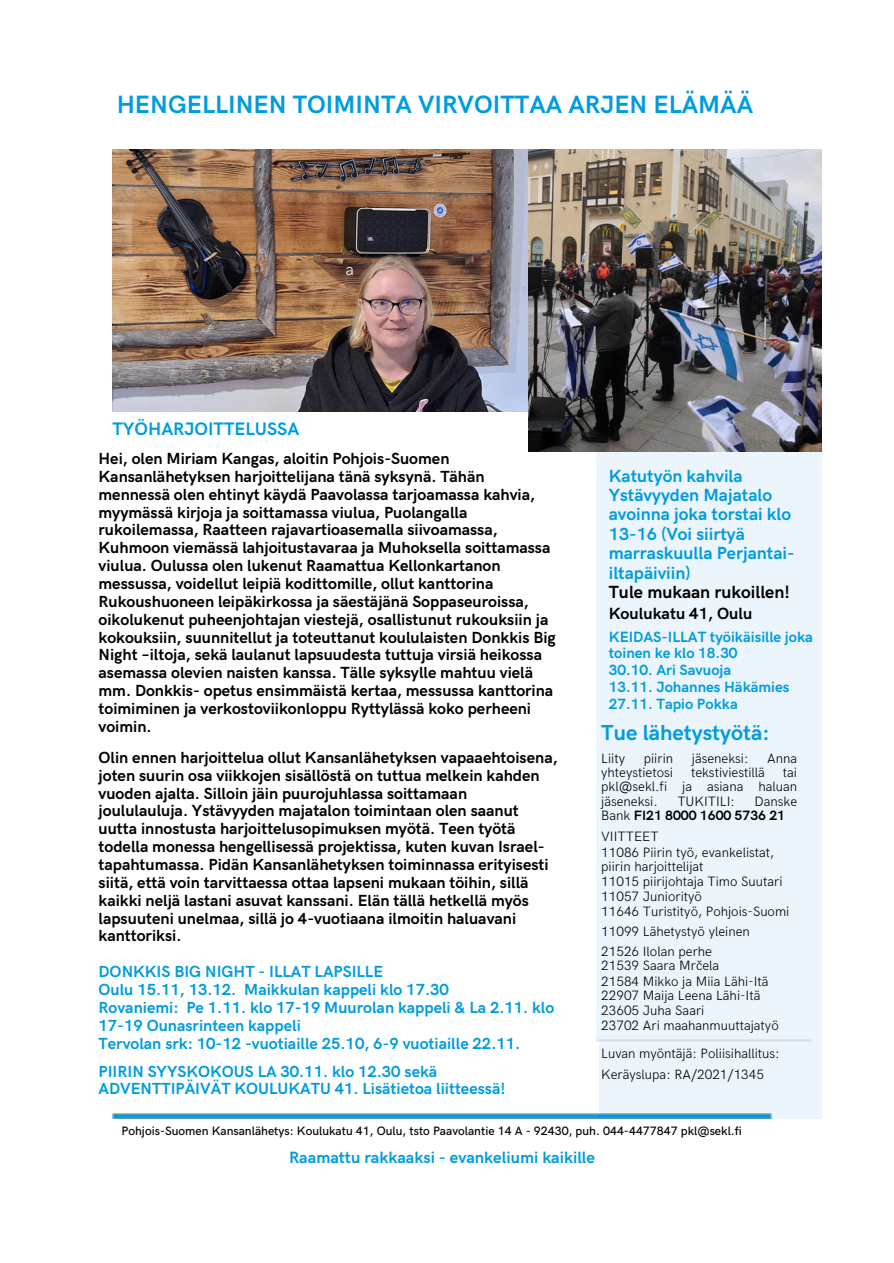
<style>
.page{position:relative;width:894px;height:1263px;background:#fff}
.page>*{position:absolute;margin:0;border:0;box-sizing:border-box;transform-origin:0 0}
.t1{font:700 25.05px "HK Grotesk";color:#009cde}
.t2{font:700 21.75px "HK Grotesk";color:#009cde}
.t3{font:700 18.15px "HK Grotesk";color:#009cde}
.t4{font:700 17.7px/19.5px "HK Grotesk";color:#009cde}
.t5{font:700 17.7px "HK Grotesk";color:#000}
.t6{font:700 16.5px "HK Grotesk";color:#009cde}
.t7{font:300 16.35px "HK Grotesk";color:#fff}
.t8{font:700 16.2px/17.9px "HK Grotesk";color:#000}
.t9{font:700 16.2px/17.9px "HK Grotesk";color:#009cde}
.t10{font:700 14.85px/16.8px "HK Grotesk";color:#009cde}
.t11{font:300 13.5px/14.2px "HK Grotesk";color:#000;text-align:justify}
.t12{font:700 13.5px/14.2px "HK Grotesk";color:#000}
.t13{font:500 12.15px "HK Grotesk";color:#000}
.s1{font-weight:300}
</style>
<div class="page">
<div style="left:599px;top:451px;width:222px;height:667px;background:#edf5fc"></div>
<img style="left:112px;top:1113px;width:659px;height:6px">
<img style="left:112px;top:150px;width:416px;height:262px">
<div style="left:596px;top:451px;width:215px;height:590px;background:#edf5fc"></div>
<img style="left:528px;top:150px;width:293px;height:301px">
<p class="t1" style="left:117px;top:90px;width:638px">HENGELLINEN TOIMINTA VIRVOITTAA ARJEN ELÄMÄÄ</p>
<p class="t7" style="left:346px;top:260px;width:10px">a</p>
<p class="t3" style="left:112px;top:418px;width:188px">TYÖHARJOITTELUSSA</p>
<p class="t8" style="left:98px;top:450px;width:458px">Hei, olen Miriam Kangas, aloitin Pohjois-Suomen Kansanlähetyksen harjoittelijana tänä syksynä. Tähän mennessä olen ehtinyt käydä Paavolassa tarjoamassa kahvia, myymässä kirjoja ja soittamassa viulua, Puolangalla rukoilemassa, Raatteen rajavartioasemalla siivoamassa, Kuhmoon viemässä lahjoitustavaraa ja Muhoksella soittamassa viulua. Oulussa olen lukenut Raamattua Kellonkartanon messussa, voidellut leipiä kodittomille, ollut kanttorina Rukoushuoneen leipäkirkossa ja säestäjänä Soppaseuroissa, oikolukenut puheenjohtajan viestejä, osallistunut rukouksiin ja kokouksiin, suunnitellut ja toteuttanut koululaisten Donkkis Big Night –iltoja, sekä laulanut lapsuudesta tuttuja virsiä heikossa asemassa olevien naisten kanssa. Tälle syksylle mahtuu vielä mm. Donkkis- opetus ensimmäistä kertaa, messussa kanttorina toimiminen ja verkostoviikonloppu Ryttylässä koko perheeni voimin.</p>
<p class="t8" style="left:98px;top:749px;width:460px">Olin ennen harjoittelua ollut Kansanlähetyksen vapaaehtoisena, joten suurin osa viikkojen sisällöstä on tuttua melkein kahden vuoden ajalta. Silloin jäin puurojuhlassa soittamaan joululauluja. Ystävyyden majatalon toimintaan olen saanut uutta innostusta harjoittelusopimuksen myötä. Teen työtä todella monessa hengellisessä projektissa, kuten kuvan Israel&shy;tapahtumassa. Pidän Kansanlähetyksen toiminnassa erityisesti siitä, että voin tarvittaessa ottaa lapseni mukaan töihin, sillä kaikki neljä lastani asuvat kanssani. Elän tällä hetkellä myös lapsuuteni unelmaa, sillä jo 4-vuotiaana ilmoitin haluavani kanttoriksi.</p>
<p class="t9" style="left:98px;top:963px;width:286px">DONKKIS BIG NIGHT - ILLAT LAPSILLE</p>
<p class="t9" style="left:98px;top:981px;width:351px">Oulu 15.11, 13.12. Maikkulan kappeli klo 17.30</p>
<p class="t9" style="left:98px;top:999px;width:457px">Rovaniemi: Pe 1.11. klo 17-19 Muurolan kappeli &amp; La 2.11. klo<br>17-19 Ounasrinteen kappeli</p>
<p class="t9" style="left:98px;top:1035px;width:423px">Tervolan srk: 10-12 -vuotiaille 25.10, 6-9 vuotiaille 22.11.</p>
<p class="t9" style="left:98px;top:1063px;width:408px">PIIRIN SYYSKOKOUS LA 30.11. klo 12.30 sekä<br>ADVENTTIPÄIVÄT KOULUKATU 41. Lisätietoa liitteessä!</p>
<p class="t13" style="left:121px;top:1124px;width:621px">Pohjois-Suomen Kansanlähetys: Koulukatu 41, Oulu, tsto Paavolantie 14 A - 92430, puh. 044-4477847 pkl@sekl.fi</p>
<p class="t4" style="left:608px;top:466px;width:187px">Katutyön kahvila<br>Ystävyyden Majatalo avoinna joka torstai klo<br>13-16 (Voi siirtyä marraskuulla Perjantai&shy;iltapäiviin)</p>
<p class="t5" style="left:608px;top:582px;width:182px">Tule mukaan rukoillen!</p>
<p class="t8" style="left:608px;top:605px;width:145px">Koulukatu 41, Oulu</p>
<p class="t10" style="left:608px;top:629px;width:205px">KEIDAS-ILLAT työikäisille joka toinen ke klo 18.30</p>
<p class="t10" style="left:608px;top:662px;width:124px">30.10. Ari Savuoja</p>
<p class="t10" style="left:608px;top:679px;width:182px">13.11. Johannes Häkämies<br>27.11. Tapio Pokka</p>
<p class="t2" style="left:601px;top:721px;width:170px">Tue lähetystyötä:</p>
<p class="t11" style="left:601px;top:752px;width:25px">Liity</p>
<p class="t11" style="left:643px;top:752px;width:31px">piirin</p>
<p class="t11" style="left:691px;top:752px;width:58px">jäseneksi:</p>
<p class="t11" style="left:767px;top:752px;width:31px">Anna</p>
<p class="t11" style="left:601px;top:766px;width:73px">yhteystietosi</p>
<p class="t11" style="left:690px;top:766px;width:75px">tekstiviestillä</p>
<p class="t11" style="left:601px;top:766px;width:197px;text-indent:182px">tai pkl@sekl.fi ja asiana haluan jäseneksi.</p>
<p class="t12" style="left:601px;top:795px;width:197px;text-indent:153px"><span class="s1">Danske<br>Bank</span> FI21 8000 1600 5736 21</p>
<p class="t11" style="left:601px;top:829px;width:59px">VIITTEET</p>
<p class="t11" style="left:601px;top:846px;width:174px">11086 Piirin työ, evankelistat,</p>
<p class="t11" style="left:601px;top:860px;width:104px">piirin harjoittelijat</p>
<p class="t11" style="left:601px;top:875px;width:183px">11015 piirijohtaja Timo Suutari</p>
<p class="t11" style="left:601px;top:890px;width:102px">11057 Juniorityö</p>
<p class="t11" style="left:601px;top:905px;width:189px">11646 Turistityö, Pohjois-Suomi</p>
<p class="t11" style="left:601px;top:924px;width:150px">11099 Lähetystyö yleinen</p>
<p class="t11" style="left:601px;top:945px;width:112px">21526 Ilolan perhe</p>
<p class="t11" style="left:601px;top:959px;width:120px">21539 Saara Mrčela</p>
<p class="t11" style="left:601px;top:974px;width:169px">21584 Mikko ja Miia Lähi-Itä</p>
<p class="t11" style="left:601px;top:989px;width:161px">22907 Maija Leena Lähi-Itä</p>
<p class="t11" style="left:601px;top:1004px;width:105px">23605 Juha Saari</p>
<p class="t11" style="left:601px;top:1018px;width:179px">23702 Ari maahanmuuttajatyö</p>
<p class="t11" style="left:601px;top:1047px;width:180px">Luvan myöntäjä: Poliisihallitus:</p>
<p class="t11" style="left:601px;top:1067px;width:164px">Keräyslupa: RA/2021/1345</p>
<p class="t11" style="left:677px;top:795px;width:59px">TUKITILI:</p>
<p class="t6" style="left:289px;top:1148px;width:307px">Raamattu rakkaaksi - evankeliumi kaikille</p>
</div>
